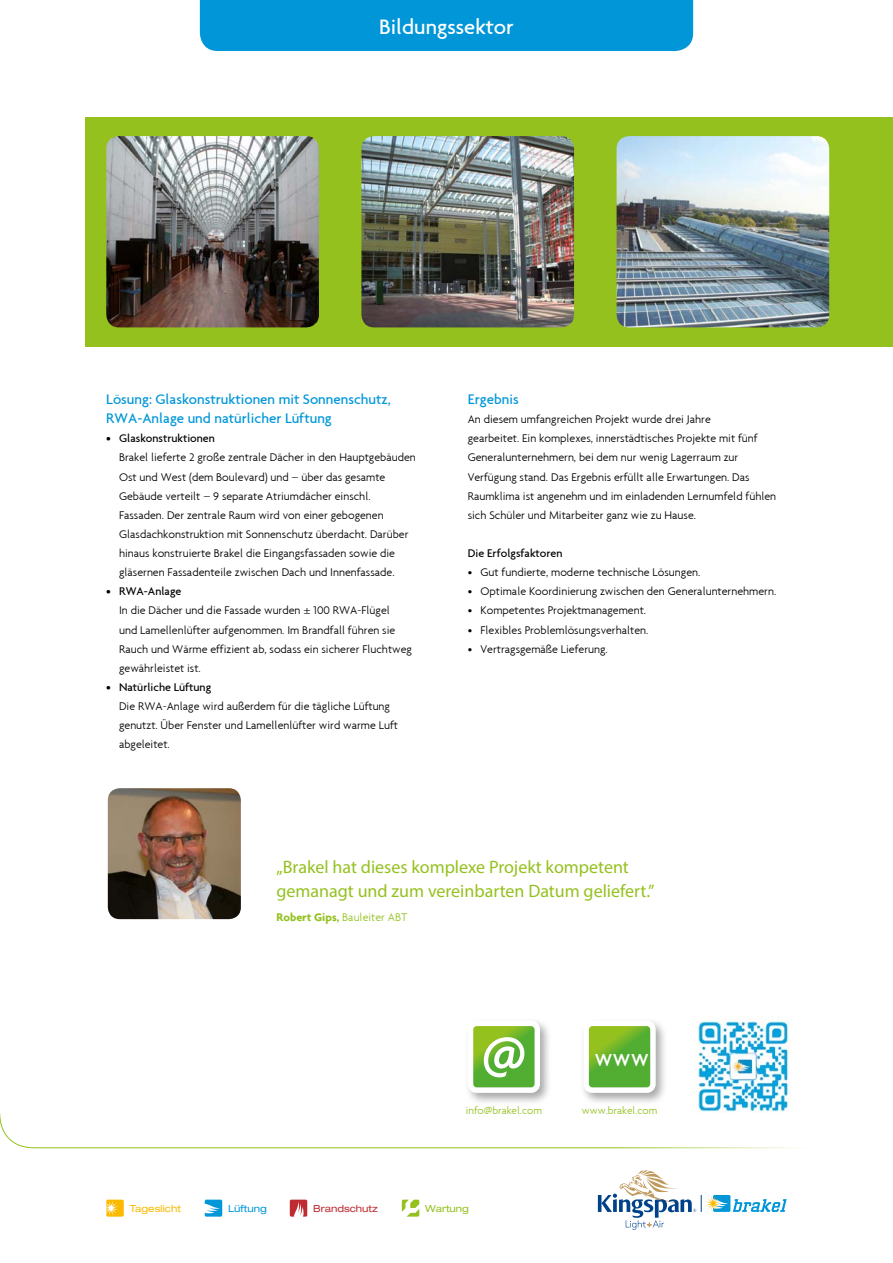
<style>
.page{position:relative;width:893px;height:1263px;background:#fff}
.page>*{position:absolute;margin:0;border:0;box-sizing:border-box;transform-origin:0 0}
.t1{font:500 60.6px "Agenda";color:#fff}
.t2{font:500 26.4px "Agenda";color:#fff}
.t3{font:500 22.5px "Agenda";color:#fff}
.t4{font:18px/24px "Myriad Pro";color:#95c11f}
.t5{font:500 15px/19.2px "Agenda";color:#0096d8}
.t6{font:300 12px/19.2px "Agenda";color:#000}
.t7{font:500 12px "Agenda";color:#000}
.t8{font:300 12px "Agenda";color:#95c11f}
.t9{font:300 11.25px "Agenda";color:#95c11f}
.t10{font:expanded 9.75px "Helvetica Neue";color:#be2b31}
.t11{font:expanded 9.75px "Helvetica Neue";color:#fbba00}
.t12{font:expanded 9.75px "Helvetica Neue";color:#0096d8}
.t13{font:expanded 9.75px "Helvetica Neue";color:#95c11f}
.s1{font-weight:500}
.s2{font-family:"Helvetica Neue"}
.s3{font-weight:700}
</style>
<div class="page">
<div style="left:200px;top:0;width:493px;height:51px;background:#0096d8"></div>
<div style="left:85px;top:117px;width:808px;height:230px;background:#95c11f"></div>
<img style="left:106px;top:136px;width:213px;height:191px">
<img style="left:361px;top:136px;width:213px;height:191px">
<img style="left:617px;top:136px;width:212px;height:191px">
<img style="left:109px;top:790px;width:130px;height:128px">
<div style="left:106px;top:787px;width:136px;height:134px;border:2px solid #fff;border-radius:13px"></div>
<svg style="left:0;top:1112px;width:796px;height:36px"></svg>
<div style="left:580px;top:1017px;width:88px;height:89px;background:#000;opacity:.35"></div>
<svg style="left:589px;top:1026px;width:61px;height:61px"></svg>
<div style="left:583px;top:1020px;width:73px;height:73px;border:5px solid #fff;border-radius:6px"></div>
<div style="left:464px;top:1017px;width:89px;height:89px;background:#000;opacity:.35"></div>
<svg style="left:474px;top:1026px;width:60px;height:61px"></svg>
<div style="left:468px;top:1020px;width:72px;height:73px;border:5px solid #fff;border-radius:6px"></div>
<img style="left:693px;top:1016px;width:98px;height:96px">
<svg style="left:598px;top:1170px;width:189px;height:60px"></svg>
<svg style="left:106px;top:1199px;width:18px;height:17px"></svg>
<svg style="left:205px;top:1199px;width:17px;height:17px"></svg>
<svg style="left:290px;top:1199px;width:17px;height:17px"></svg>
<svg style="left:402px;top:1199px;width:17px;height:17px"></svg>
<h3 class="t3" style="left:379px;top:13px;width:136px">Bildungssektor</h3>
<p class="t5" style="left:106px;top:389px;width:286px">Lösung: Glaskonstruktionen mit Sonnenschutz,<br>RWA-Anlage und natürlicher Lüftung</p>
<p class="t7" style="left:106px;top:431px;width:110px">• Glaskonstruktionen</p>
<p class="t6" style="left:119px;top:448px;width:298px">Brakel lieferte 2 große zentrale Dächer in den Hauptgebäuden Ost und West (dem Boulevard) und – über das gesamte Gebäude verteilt – 9 separate Atriumdächer einschl.<br>Fassaden. Der zentrale Raum wird von einer gebogenen Glasdachkonstruktion mit Sonnenschutz überdacht. Darüber hinaus konstruierte Brakel die Eingangsfassaden sowie die gläsernen Fassadenteile zwischen Dach und Innenfassade.</p>
<p class="t6" style="left:119px;top:582px;width:294px;text-indent:-13px"><span class="s1">• RWA-Anlage<br></span>In die Dächer und die Fassade wurden <span class="s2">±</span> 100 RWA-Flügel<br>und Lamellenlüfter aufgenommen. Im Brandfall führen sie Rauch und Wärme effizient ab, sodass ein sicherer Fluchtweg gewährleistet ist.</p>
<p class="t7" style="left:106px;top:680px;width:106px">• Natürliche Lüftung</p>
<p class="t6" style="left:119px;top:696px;width:281px">Die RWA-Anlage wird außerdem für die tägliche Lüftung genutzt. Über Fenster und Lamellenlüfter wird warme Luft abgeleitet.</p>
<p class="t5" style="left:468px;top:389px;width:52px">Ergebnis</p>
<p class="t6" style="left:468px;top:409px;width:310px">An diesem umfangreichen Projekt wurde drei Jahre<br>gearbeitet. Ein komplexes, innerstädtisches Projekte mit fünf Generalunternehmern, bei dem nur wenig Lagerraum zur Verfügung stand. Das Ergebnis erfüllt alle Erwartungen. Das Raumklima ist angenehm und im einladenden Lernumfeld fühlen sich Schüler und Mitarbeiter ganz wie zu Hause.</p>
<p class="t7" style="left:468px;top:546px;width:96px">Die Erfolgsfaktoren</p>
<p class="t6" style="left:468px;top:562px;width:234px">• Gut fundierte, moderne technische Lösungen.</p>
<p class="t6" style="left:468px;top:582px;width:310px">• Optimale Koordinierung zwischen den Generalunternehmern.</p>
<p class="t6" style="left:468px;top:601px;width:180px">• Kompetentes Projektmanagement.</p>
<p class="t6" style="left:468px;top:620px;width:182px">• Flexibles Problemlösungsverhalten.</p>
<p class="t6" style="left:468px;top:639px;width:142px">• Vertragsgemäße Lieferung.</p>
<h3 class="t4" style="left:276px;top:854px;width:380px">„Brakel hat dieses komplexe Projekt kompetent gemanagt und zum vereinbarten Datum geliefert.”</h3>
<p class="t8" style="left:276px;top:910px;width:132px"><span class="s3">Robert Gips,</span> Bauleiter ABT</p>
<h1 class="t1" style="left:481px;top:1020px;width:47px">@</h1>
<h2 class="t2" style="left:594px;top:1041px;width:56px">www</h2>
<p class="t9" style="left:466px;top:1104px;width:78px">info@brakel.com</p>
<p class="t9" style="left:582px;top:1104px;width:77px">www.brakel.com</p>
<p class="t11" style="left:130px;top:1202px;width:53px">Tageslicht</p>
<p class="t12" style="left:228px;top:1202px;width:40px">Lüftung</p>
<p class="t10" style="left:313px;top:1202px;width:66px">Brandschutz</p>
<p class="t13" style="left:425px;top:1202px;width:45px">Wartung</p>
</div>
